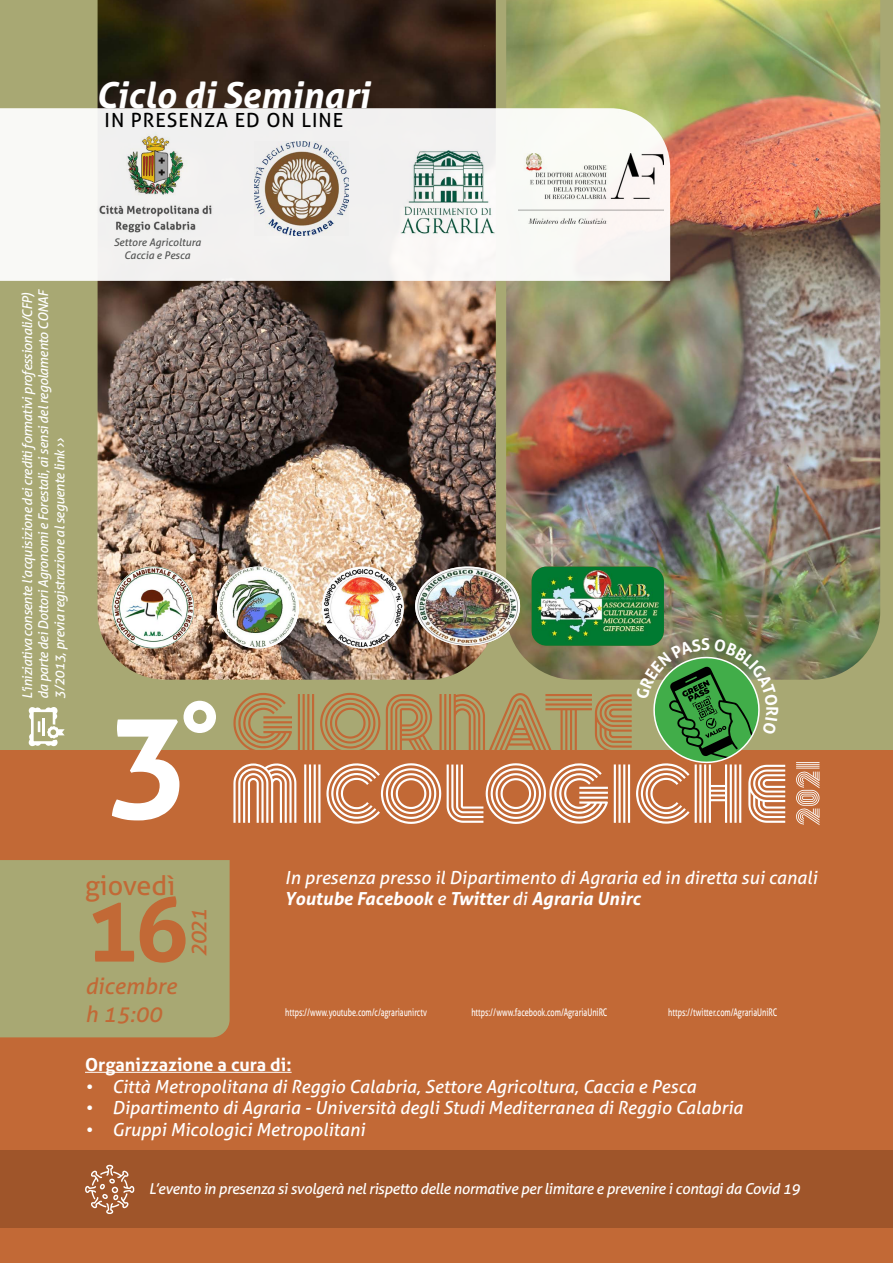
<style>
.page{position:relative;width:893px;height:1263px;background:#a8a873}
.page>*{position:absolute;margin:0;border:0;box-sizing:border-box;transform-origin:0 0}
.t1{font:700 140.4px "Aller";color:#fff}
.t2{font:700 90px "Aller";color:#c26936}
.t3{font:italic 700 36px "Aller";color:#fff}
.t4{font:27px "Aller";color:#c26936}
.t5{font:italic 22.5px "Aller";color:#c26936}
.t6{font:19.5px "Aller";letter-spacing:.05em;color:#000}
.t7{font:italic 18px/21.6px "Aller";color:#fff}
.t8{font:700 18px "Aller";color:#fff}
.t9{font:700 16.35px "Aller";color:#fff}
.t10{font:italic 15px "Aller";letter-spacing:-.025em;color:#fff}
.t11{font:italic 13.5px/16.2px "Aller";letter-spacing:-.03em;color:#fff}
.t12{font:10.5px "Aller";color:#fff;scale:.7 1}
.t13{font:italic 10.5px/12.6px "Aller";color:#525352;text-align:center}
.s1{font-weight:700}
</style>
<div class="page">
<div style="left:0;top:751px;width:893px;height:512px;background:#c26936"></div>
<div style="left:0;top:1150px;width:893px;height:78px;background:#9f552a"></div>
<img style="left:98px;top:0;width:398px;height:680px">
<img style="left:506px;top:0;width:374px;height:680px">
<div style="left:0;top:108px;width:670px;height:173px;background:#f5f3f2"></div>
<img style="left:254px;top:141px;width:94px;height:95px">
<img style="left:386px;top:139px;width:122px;height:107px">
<img style="left:95px;top:132px;width:121px;height:104px">
<img style="left:519px;top:154px;width:144px;height:69px">
<svg style="left:28px;top:707px;width:37px;height:39px"></svg>
<div style="left:0;top:860px;width:230px;height:177px;background:#a8a873"></div>
<hr style="left:85px;top:1072px;width:207px;height:1px;background:#fff">
<svg style="left:184px;top:701px;width:32px;height:32px"></svg>
<svg style="left:233px;top:693px;width:59px;height:58px"></svg>
<hr style="left:298px;top:694px;width:2px;height:58px;background:#c26936">
<hr style="left:303px;top:694px;width:2px;height:58px;background:#c26936">
<hr style="left:307px;top:694px;width:2px;height:58px;background:#c26936">
<hr style="left:312px;top:694px;width:2px;height:58px;background:#c26936">
<svg style="left:233px;top:763px;width:63px;height:60px"></svg>
<hr style="left:304px;top:764px;width:2px;height:59px;background:#fff">
<hr style="left:309px;top:764px;width:2px;height:59px;background:#fff">
<hr style="left:314px;top:764px;width:2px;height:59px;background:#fff">
<hr style="left:318px;top:764px;width:2px;height:59px;background:#fff">
<svg style="left:85px;top:1164px;width:50px;height:50px"></svg>
<img style="left:112px;top:567px;width:82px;height:81px;border-radius:41px">
<img style="left:217px;top:567px;width:82px;height:81px;border-radius:41px">
<img style="left:322px;top:567px;width:82px;height:81px;border-radius:41px">
<img style="left:531px;top:567px;width:133px;height:71px">
<img style="left:415px;top:567px;width:105px;height:71px">
<svg style="left:796px;top:762px;width:23px;height:63px"></svg>
<svg style="left:320px;top:638px;width:465px;height:186px"></svg>
<h3 class="t3" style="left:96px;top:73px;width:275px">Ciclo di Seminari</h3>
<p class="t6" style="left:105px;top:108px;width:240px">IN PRESENZA ED ON LINE</p>
<p class="t11" style="left:19px;top:699px;width:411px;rotate:-90deg">L’iniziativa consente l’acquisizione dei crediti formativi professionali/CFP) da parte dei Dottori Agronomi e Forestali, ai sensi del regolamento CONAF<br>3/2013, previa registrazione al seguente link ››</p>
<p class="t13" style="left:114px;top:236px;width:89px">Settore Agricoltura<br>Caccia e Pesca</p>
<h1 class="t1" style="left:106px;top:674px;width:86px">3</h1>
<p class="t9" style="left:701px;top:634px;width:11px">S</p>
<h3 class="t4" style="left:85px;top:869px;width:92px">giovedì</h3>
<h2 class="t2" style="left:85px;top:874px;width:105px">16</h2>
<p class="t5" style="left:85px;top:972px;width:93px">dicembre</p>
<p class="t5" style="left:185px;top:957px;width:51px;rotate:-90deg">2021</p>
<p class="t5" style="left:85px;top:1000px;width:79px">h 15:00</p>
<p class="t7" style="left:285px;top:866px;width:534px">In presenza presso il Dipartimento di Agraria ed in diretta sui canali<br><span class="s1">Youtube Facebook</span> e <span class="s1">Twitter</span> di <span class="s1">Agraria Unirc</span></p>
<p class="t12" style="left:285px;top:1006px;width:204px">https://www.youtube.com/c/agrariaunirctv</p>
<p class="t12" style="left:471px;top:1006px;width:196px">https://www.facebook.com/AgrariaUniRC</p>
<p class="t12" style="left:668px;top:1006px;width:157px">https://twitter.com/AgrariaUniRC</p>
<p class="t8" style="left:85px;top:1053px;width:208px">Organizzazione a cura di:</p>
<p class="t7" style="left:85px;top:1075px;width:612px">• Città Metropolitana di Reggio Calabria, Settore Agricoltura, Caccia e Pesca</p>
<p class="t7" style="left:85px;top:1097px;width:659px">• Dipartimento di Agraria - Università degli Studi Mediterranea di Reggio Calabria</p>
<p class="t7" style="left:85px;top:1118px;width:281px">• Gruppi Micologici Metropolitani</p>
<p class="t10" style="left:149px;top:1180px;width:653px">L’evento in presenza si svolgerà nel rispetto delle normative per limitare e prevenire i contagi da Covid 19</p>
</div>
